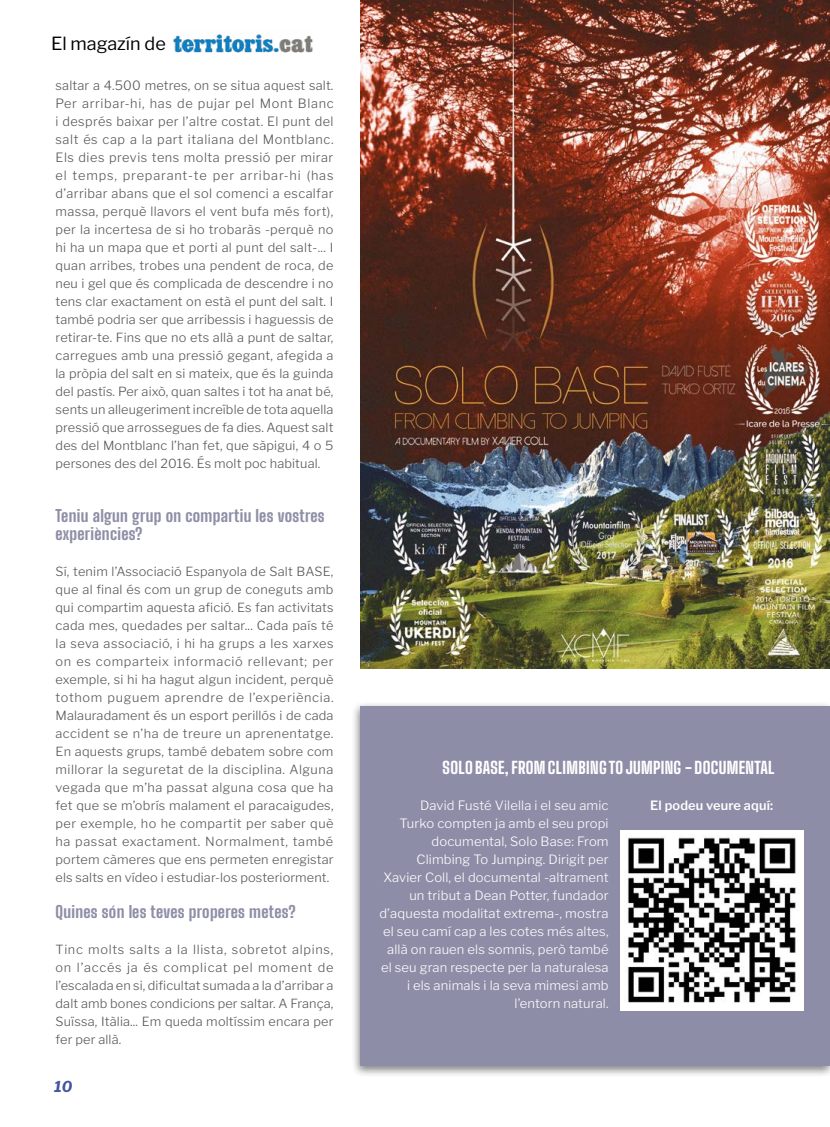
<style>
.page{position:relative;width:830px;height:1127px;background:#fff}
.page>*{position:absolute;margin:0;border:0;box-sizing:border-box;transform-origin:0 0}
.t1{font:18px "Libre Franklin";color:#000}
.t2{font:800 16.5px "Big Shoulders Display";letter-spacing:.02em;color:#fff}
.t3{font:800 16.2px/18px "Big Shoulders Display";letter-spacing:.02em;color:#8e8ea7}
.t4{font:italic 700 15px "Libre Franklin";color:#4354a1}
.t5{font:300 12.75px/18px "Libre Franklin";letter-spacing:.01em;color:#fff;text-align:right}
.t6{font:300 12.75px/18px "Libre Franklin";letter-spacing:.03em;color:#575756;text-align:justify}
.t7{font:600 12.75px "Libre Franklin";letter-spacing:.01em;color:#fff}
.t8{font:300 12.45px/18px "Libre Franklin";letter-spacing:.01em;color:#575756;text-align:justify}
.s1{font-size:12.45px}
</style>
<div class="page">
<div style="left:350px;top:701px;width:479px;height:377px;background:#000;opacity:.5"></div>
<div style="left:360px;top:706px;width:469px;height:359px;background:#8e8da7"></div>
<img style="left:360px;top:0;width:469px;height:669px">
<img style="left:620px;top:830px;width:182px;height:180px">
<img style="left:173px;top:34px;width:140px;height:18px">
<h1 class="t1" style="left:51px;top:30px;width:116px">El magazín de</h1>
<p class="t6" style="left:56px;top:75px;width:279px">saltar a 4.500 metres, on se situa aquest salt.<br>Per arribar-hi, has de pujar pel Mont Blanc i després baixar per l’altre costat. El punt del salt és cap a la part italiana del Montblanc.<br>Els dies previs tens molta pressió per mirar el temps, preparant-te per arribar-hi (has d’arribar abans que el sol comenci a escalfar massa, perquè llavors el <span class="s1">vent bufa més fort),</span></p>
<p class="t8" style="left:55px;top:219px;width:279px">per la incertesa de si ho trobaràs -perquè no hi ha un mapa que et porti al punt del salt-... I quan arribes, trobes una pendent de roca, de neu i gel que és complicada de descendre i no tens clar exactament on està el punt del salt. I també podria ser que arribessis i haguessis de retirar-te. Fins que no ets allà a punt de saltar, carregues amb una pressió gegant, afegida a la pròpia del salt en si mateix, que és la guinda del pastís. Per això, quan saltes i tot ha anat bé, sents un alleugeriment increïble de tota aquella pressió que arrossegues de fa dies. Aquest salt des del Montblanc l’han fet, que sàpigui, 4 o 5 persones des del 2016. És molt poc habitual.</p>
<h3 class="t3" style="left:56px;top:506px;width:270px">Teniu algun grup on compartiu les vostres experiències?</h3>
<p class="t8" style="left:56px;top:561px;width:279px">Sí, tenim l’Associació Espanyola de Salt BASE, que al final és com un grup de coneguts amb qui compartim aquesta afició. Es fan activitats cada mes, quedades per saltar... Cada país té la seva associació, i hi ha grups a les xarxes on es comparteix informació rellevant; per exemple, si hi ha hagut algun incident, perquè tothom puguem aprendre de l’experiència.<br>Malauradament és un esport perillós i de cada accident se n’ha de treure un aprenentatge.<br>En aquests grups, també debatem sobre com millorar la seguretat de la disciplina. Alguna vegada que m’ha passat alguna cosa que ha fet que se m’obrís malament el paracaigudes, per exemple, ho he compartit per saber què ha passat exactament. Normalment, també portem càmeres que ens permeten enregistar els salts en vídeo i estudiar-los posteriorment.</p>
<h3 class="t3" style="left:56px;top:902px;width:241px">Quines són les teves properes metes?</h3>
<p class="t8" style="left:56px;top:939px;width:279px">Tinc molts salts a la llista, sobretot alpins, on l’accés ja és complicat pel moment de l’escalada en si, dificultat sumada a la d’arribar a dalt amb bones condicions per saltar. A França, Suïssa, Itàlia... Em queda moltíssim encara per fer per allà.</p>
<p class="t4" style="left:54px;top:1075px;width:20px">10</p>
<h2 class="t2" style="left:442px;top:756px;width:333px">SOLO BASE, FROM CLIMBING TO JUMPING - DOCUMENTAL</h2>
<p class="t5" style="left:379px;top:795px;width:230px">David Fusté Vilella i el seu amic<br>Turko compten ja amb el seu propi documental, Solo Base: From<br>Climbing To Jumping. Dirigit per<br>Xavier Coll, el documental -altrament un tribut a Dean Potter, fundador d’aquesta modalitat extrema-, mostra el seu camí cap a les cotes més altes, allà on rauen els somnis, però també el seu gran respecte per la naturalesa i els animals i la seva mimesi amb l’entorn natural.</p>
<p class="t7" style="left:650px;top:795px;width:124px">El podeu veure aquí:</p>
</div>
